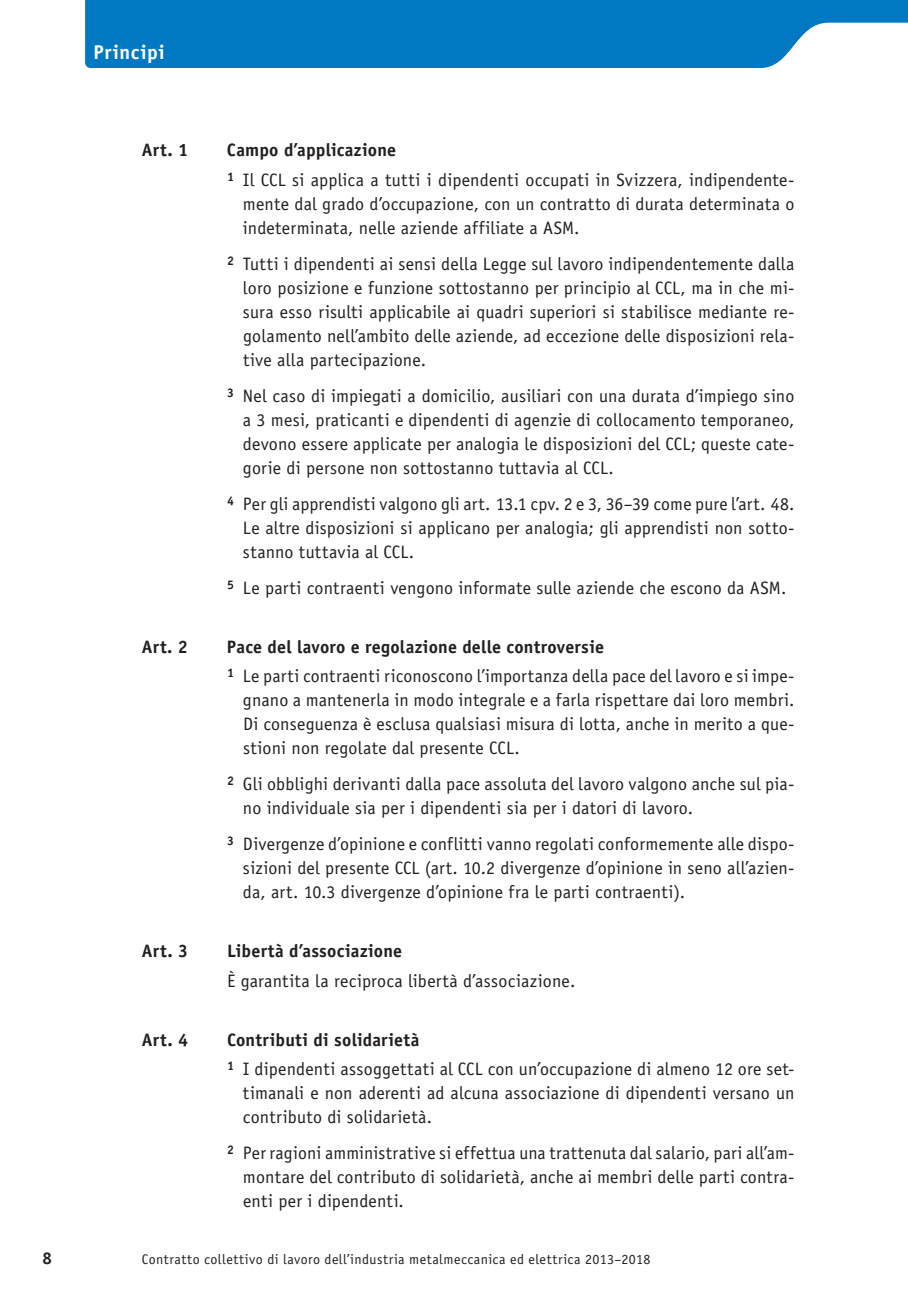
<style>
.page{position:relative;width:908px;height:1304px;background:#fff}
.page>*{position:absolute;margin:0;border:0;box-sizing:border-box;transform-origin:0 0}
.t1{font:700 20px "Officina Sans Std";letter-spacing:.03em;color:#fff}
.t2{font:18px/24px "Officina Sans Std";letter-spacing:.01em;color:#231f20}
.t3{font:700 18px "Officina Sans Std";letter-spacing:.015em;color:#231f20}
.t4{font:700 17px "Officina Sans Std";color:#231f20}
.t5{font:14px "Officina Sans Std";letter-spacing:.035em;color:#231f20}
.s1{font-weight:700}
</style>
<div class="page">
<svg style="left:85px;top:0;width:822px;height:68px;background:#1785c7"></svg>
<svg style="left:907px;top:0;width:1px;height:23px"></svg>
<p class="t1" style="left:93px;top:39px;width:73px">Principi</p>
<p class="t3" style="left:142px;top:139px;width:48px">Art. 1</p>
<p class="t2" style="left:227px;top:136px;width:568px;line-height:29.6px"><span class="s1">Campo d’applicazione<br></span><sup>1</sup> Il CCL si applica a tutti i dipendenti occupati in Svizzera, indipendente-</p>
<p class="t2" style="left:243px;top:192px;width:552px">mente dal grado d’occupazione, con un contratto di durata determinata o indeterminata, nelle aziende affiliate a ASM.</p>
<p class="t2" style="left:243px;top:252px;width:553px;text-align:justify;text-indent:-16px"><sup>2</sup> Tutti i dipendenti ai sensi della Legge sul lavoro indipendentemente dalla loro posizione e funzione sottostanno per principio al CCL, ma in che mi&shy;sura esso risulti applicabile ai quadri superiori si stabilisce mediante re&shy;golamento nell’ambito delle aziende, ad eccezione delle disposizioni rela&shy;tive alla partecipazione.</p>
<p class="t2" style="left:243px;top:384px;width:552px;text-align:justify;text-indent:-16px"><sup>3</sup> Nel caso di impiegati a domicilio, ausiliari con una durata d’impiego sino a 3 mesi, praticanti e dipendenti di agenzie di collocamento temporaneo, devono essere applicate per analogia le disposizioni del CCL; queste cate&shy;gorie di persone non sottostanno tuttavia al CCL.</p>
<p class="t2" style="left:243px;top:492px;width:553px;text-align:justify;text-indent:-16px"><sup>4</sup> Per gli apprendisti valgono gli art. 13.1 cpv. 2 e 3, 36–39 come pure l’art. 48.<br>Le altre disposizioni si applicano per analogia; gli apprendisti non sotto&shy;stanno tuttavia al CCL.</p>
<p class="t2" style="left:227px;top:576px;width:560px"><sup>5</sup> Le parti contraenti vengono informate sulle aziende che escono da ASM.</p>
<p class="t3" style="left:142px;top:635px;width:48px">Art. 2</p>
<p class="t2" style="left:227px;top:632px;width:568px;line-height:29.6px"><span class="s1">Pace del lavoro e regolazione delle controversie<br></span><sup>1</sup> Le parti contraenti riconoscono l’importanza della pace del lavoro e si impe-</p>
<p class="t2" style="left:243px;top:688px;width:553px;text-align:justify">gnano a mantenerla in modo integrale e a farla rispettare dai loro membri.<br>Di conseguenza è esclusa qualsiasi misura di lotta, anche in merito a que&shy;stioni non regolate dal presente CCL.</p>
<p class="t2" style="left:243px;top:772px;width:552px;text-indent:-16px"><sup>2</sup> Gli obblighi derivanti dalla pace assoluta del lavoro valgono anche sul pia&shy;no individuale sia per i dipendenti sia per i datori di lavoro.</p>
<p class="t2" style="left:243px;top:832px;width:552px;text-align:justify;text-indent:-16px"><sup>3</sup> Divergenze d’opinione e conflitti vanno regolati conformemente alle dispo&shy;sizioni del presente CCL (art. 10.2 divergenze d’opinione in seno all’azien&shy;da, art. 10.3 divergenze d’opinione fra le parti contraenti).</p>
<p class="t3" style="left:142px;top:940px;width:48px">Art. 3</p>
<p class="t3" style="left:227px;top:940px;width:177px">Libertà d’associazione</p>
<p class="t2" style="left:227px;top:969px;width:350px">È garantita la reciproca libertà d’associazione.</p>
<p class="t3" style="left:142px;top:1028px;width:48px">Art. 4</p>
<p class="t2" style="left:227px;top:1025px;width:568px;line-height:29.6px"><span class="s1">Contributi di solidarietà<br></span><sup>1</sup> I dipendenti assoggettati al CCL con un’occupazione di almeno 12 ore set-</p>
<p class="t2" style="left:243px;top:1081px;width:552px">timanali e non aderenti ad alcuna associazione di dipendenti versano un contributo di solidarietà.</p>
<p class="t2" style="left:243px;top:1141px;width:553px;text-align:justify;text-indent:-16px"><sup>2</sup> Per ragioni amministrative si effettua una trattenuta dal salario, pari all’am&shy;montare del contributo di solidarietà, anche ai membri delle parti contra&shy;enti per i dipendenti.</p>
<p class="t4" style="left:43px;top:1248px;width:11px">8</p>
<p class="t5" style="left:142px;top:1251px;width:509px">Contratto collettivo di lavoro dell’industria metalmeccanica ed elettrica 2013–2018</p>
</div>
